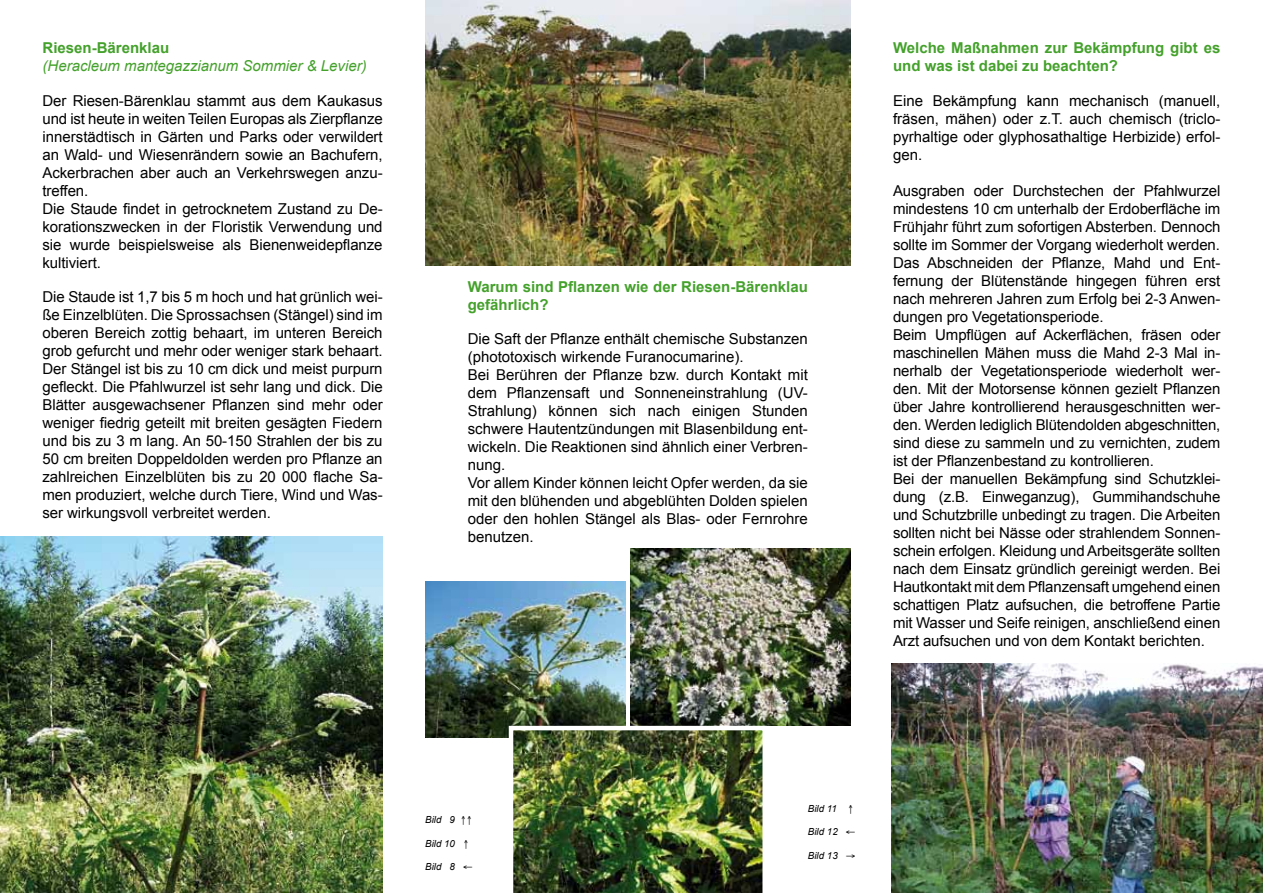
<style>
.page{position:relative;width:1263px;height:893px;background:#fff}
.page>*{position:absolute;margin:0;border:0;box-sizing:border-box;transform-origin:0 0}
.t1{font:15px/18px "Arial";letter-spacing:-.005em;color:#000}
.t2{font:700 15px/18px "Arial";color:#44a12b}
.t3{font:italic 15px/18px "Arial";color:#44a12b}
.t4{font:italic 9.75px "Arial";color:#000}
.s1{font-weight:700;font-style:normal}
</style>
<div class="page">
<img style="left:0;top:537px;width:383px;height:356px">
<img style="left:425px;top:0;width:425px;height:265px">
<img style="left:892px;top:663px;width:371px;height:230px">
<img style="left:630px;top:549px;width:220px;height:177px">
<img style="left:425px;top:581px;width:200px;height:156px">
<img style="left:509px;top:726px;width:254px;height:167px">
<p class="t3" style="left:43px;top:39px;width:326px"><span class="s1">Riesen-Bärenklau<br></span>(Heracleum mantegazzianum Sommier &amp; Levier)</p>
<p class="t1" style="left:43px;top:92px;width:342px">Der Riesen-Bärenklau stammt aus dem Kaukasus und ist heute in weiten Teilen Europas als Zierpflanze innerstädtisch in Gärten und Parks oder verwildert an Wald- und Wiesenrändern sowie an Bachufern, Ackerbrachen aber auch an Verkehrswegen anzu&shy;treffen.<br>Die Staude findet in getrocknetem Zustand zu De&shy;korationszwecken in der Floristik Verwendung und sie wurde beispielsweise als Bienenweidepflanze kultiviert.</p>
<p class="t1" style="left:43px;top:288px;width:342px;text-align:justify">Die Staude ist 1,7 bis 5 m hoch und hat grünlich wei&shy;ße Einzelblüten. Die Sprossachsen (Stängel) sind im oberen Bereich zottig behaart, im unteren Bereich grob gefurcht und mehr oder weniger stark behaart.<br>Der Stängel ist bis zu 10 cm dick und meist purpurn gefleckt. Die Pfahlwurzel ist sehr lang und dick. Die Blätter ausgewachsener Pflanzen sind mehr oder weniger fiedrig geteilt mit breiten gesägten Fiedern und bis zu 3 m lang. An 50-150 Strahlen der bis zu 50 cm breiten Doppeldolden werden pro Pflanze an zahlreichen Einzelblüten bis zu 20 000 flache Sa&shy;men produziert, welche durch Tiere, Wind und Was&shy;ser wirkungsvoll verbreitet werden.</p>
<p class="t2" style="left:468px;top:278px;width:342px">Warum sind Pflanzen wie der Riesen-Bärenklau gefährlich?</p>
<p class="t1" style="left:468px;top:330px;width:342px">Die Saft der Pflanze enthält chemische Substanzen (phototoxisch wirkende Furanocumarine).<br>Bei Berühren der Pflanze bzw. durch Kontakt mit dem Pflanzensaft und Sonneneinstrahlung (UV-Strahlung) können sich nach einigen Stunden schwere Hautentzündungen mit Blasenbildung ent&shy;wickeln. Die Reaktionen sind ähnlich einer Verbren&shy;nung.<br>Vor allem Kinder können leicht Opfer werden, da sie mit den blühenden und abgeblühten Dolden spielen oder den hohlen Stängel als Blas- oder Fernrohre benutzen.</p>
<p class="t2" style="left:893px;top:40px;width:329px">Welche Maßnahmen zur Bekämpfung gibt es und was ist dabei zu beachten?</p>
<p class="t1" style="left:893px;top:92px;width:329px;text-align:justify">Eine Bekämpfung kann mechanisch (manuell, fräsen, mähen) oder z.T. auch chemisch (triclo&shy;pyrhaltige oder glyphosathaltige Herbizide) erfol&shy;gen.</p>
<p class="t1" style="left:893px;top:182px;width:329px">Ausgraben oder Durchstechen der Pfahlwurzel mindestens 10 cm unterhalb der Erdoberfläche im Frühjahr führt zum sofortigen Absterben. Dennoch sollte im Sommer der Vorgang wiederholt werden.<br>Das Abschneiden der Pflanze, Mahd und Ent&shy;fernung der Blütenstände hingegen führen erst nach mehreren Jahren zum Erfolg bei 2-3 Anwen&shy;dungen pro Vegetationsperiode.<br>Beim Umpflügen auf Ackerflächen, fräsen oder maschinellen Mähen muss die Mahd 2-3 Mal in&shy;nerhalb der Vegetationsperiode wiederholt wer&shy;den. Mit der Motorsense können gezielt Pflanzen über Jahre kontrollierend herausgeschnitten wer&shy;den. Werden lediglich Blütendolden abgeschnitten, sind diese zu sammeln und zu vernichten, zudem ist der Pflanzenbestand zu kontrollieren.<br>Bei der manuellen Bekämpfung sind Schutzklei&shy;dung (z.B. Einweganzug), Gummihandschuhe und Schutzbrille unbedingt zu tragen. Die Arbeiten sollten nicht bei Nässe oder strahlendem Sonnen&shy;schein erfolgen. Kleidung und Arbeitsgeräte sollten nach dem Einsatz gründlich gereinigt werden. Bei Hautkontakt mit dem Pflanzensaft umgehend einen schattigen Platz aufsuchen, die betroffene Partie mit Wasser und Seife reinigen, anschließend einen Arzt aufsuchen und von dem Kontakt berichten.</p>
<p class="t4" style="left:425px;top:813px;width:48px">Bild 9 ↑↑</p>
<p class="t4" style="left:425px;top:837px;width:45px">Bild 10 ↑</p>
<p class="t4" style="left:425px;top:860px;width:49px">Bild 8 ←</p>
<p class="t4" style="left:808px;top:802px;width:47px">Bild 11 ↑</p>
<p class="t4" style="left:808px;top:825px;width:49px">Bild 12 ←</p>
<p class="t4" style="left:808px;top:849px;width:49px">Bild 13 →</p>
</div>
